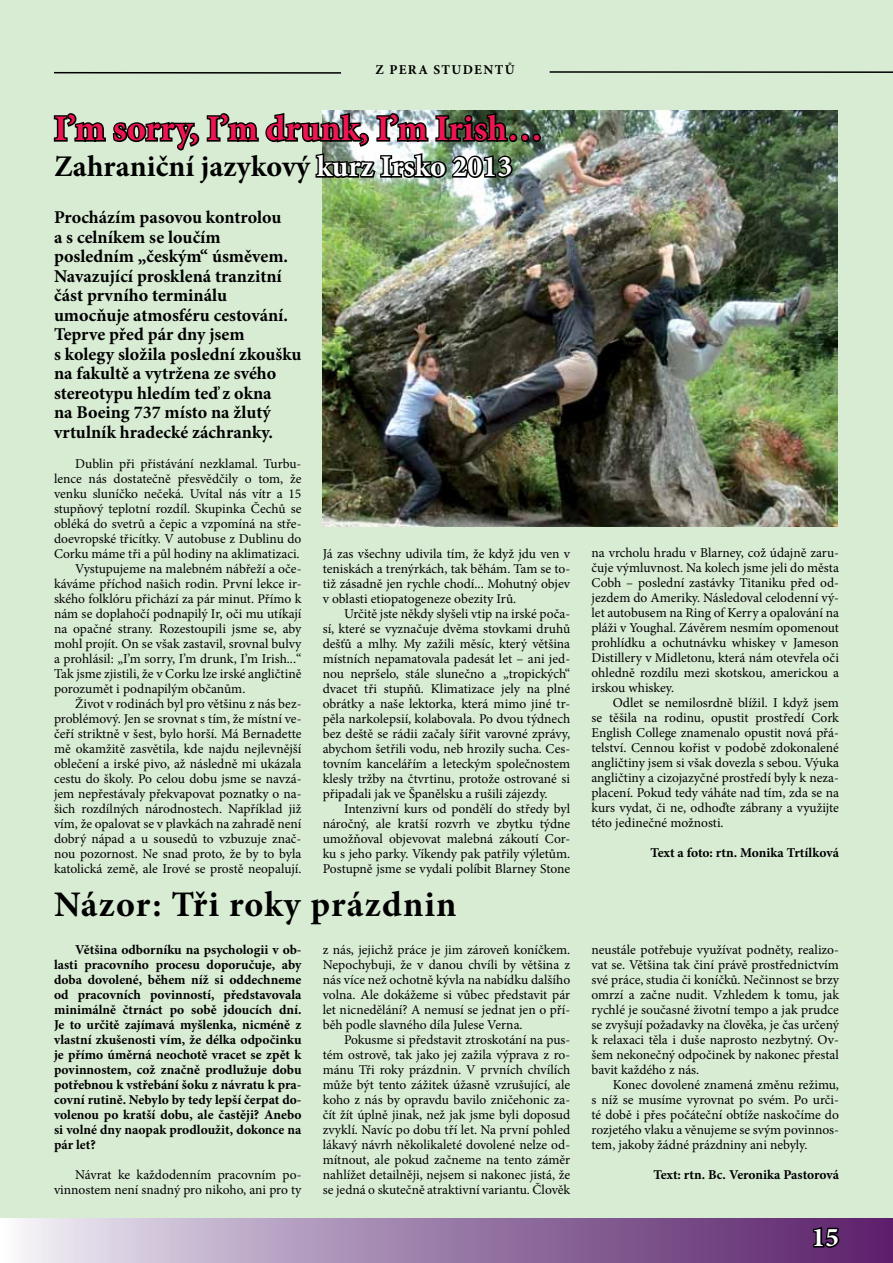
<style>
.page{position:relative;width:893px;height:1263px;background:#fff}
.page>*{position:absolute;margin:0;border:0;box-sizing:border-box;transform-origin:0 0}
.t1{font:700 36px "Minion Pro";color:#ed1651}
.t2{font:700 36px "Minion Pro";letter-spacing:.03em;color:#000}
.t3{font:700 30px "Minion Pro";color:#000}
.t4{font:700 27px "Minion Pro";color:#fff}
.t5{font:700 18px/19.5px "Minion Pro";color:#000}
.t6{font:13.5px/15px "Minion Pro";color:#000;text-align:justify}
.t7{font:700 13.5px/15px "Minion Pro";color:#000;text-align:justify}
.t8{font:700 13.5px "Minion Pro";letter-spacing:.1em;color:#000}
.s1{color:#fff}
</style>
<div class="page">
<div style="left:0;top:0;width:893px;height:1235px;background:#d8ecd4"></div>
<div style="left:0;top:1219px;width:893px;height:44px;background:linear-gradient(to right,#ecebf3,#531864)"></div>
<svg style="left:811px;top:1225px;width:30px;height:24px"></svg>
<hr style="left:54px;top:72px;width:287px;height:2px;background:#000">
<hr style="left:550px;top:71px;width:343px;height:2px;background:#000">
<img style="left:323px;top:111px;width:514px;height:415px">
<img style="left:53px;top:111px;width:489px;height:69px">
<p class="t8" style="left:375px;top:60px;width:141px">Z PERA STUDENTŮ</p>
<h1 class="t1" style="left:54px;top:103px;width:490px">I’m sorry, I’m drunk, I’m Irish…</h1>
<h2 class="t3" style="left:54px;top:145px;width:460px">Zahraniční jazykový <span class="s1">kurz Irsko 2013</span></h2>
<p class="t5" style="left:54px;top:208px;width:249px">Procházím pasovou kontrolou<br>a s celníkem se loučím posledním „českým“ úsměvem.<br>Navazující prosklená tranzitní část prvního terminálu umocňuje atmosféru cestování.<br>Teprve před pár dny jsem<br>s kolegy složila poslední zkoušku na fakultě a vytržena ze svého stereotypu hledím teď z okna<br>na Boeing 737 místo na žlutý vrtulník hradecké záchranky.</p>
<p class="t6" style="left:75px;top:456px;width:228px">Dublin při přistávání nezklamal. Turbu-</p>
<p class="t6" style="left:54px;top:471px;width:249px">lence nás dostatečně přesvědčily o tom, že</p>
<p class="t6" style="left:54px;top:486px;width:249px">venku sluníčko nečeká. Uvítal nás vítr a 15</p>
<p class="t6" style="left:54px;top:501px;width:249px">stupňový teplotní rozdíl. Skupinka Čechů se</p>
<p class="t6" style="left:54px;top:516px;width:249px">obléká do svetrů a čepic a vzpomíná na stře-</p>
<p class="t6" style="left:54px;top:531px;width:249px">doevropské třicítky. V autobuse z Dublinu do</p>
<p class="t6" style="left:54px;top:546px;width:247px">Corku máme tři a půl hodiny na aklimatizaci.</p>
<p class="t6" style="left:75px;top:561px;width:228px">Vystupujeme na malebném nábřeží a oče-</p>
<p class="t6" style="left:54px;top:576px;width:249px">káváme příchod našich rodin. První lekce ir-</p>
<p class="t6" style="left:54px;top:591px;width:249px">ského folklóru přichází za pár minut. Přímo k</p>
<p class="t6" style="left:54px;top:606px;width:249px">nám se doplahočí podnapilý Ir, oči mu utíkají</p>
<p class="t6" style="left:54px;top:621px;width:249px">na opačné strany. Rozestoupili jsme se, aby</p>
<p class="t6" style="left:54px;top:636px;width:249px">mohl projít. On se však zastavil, srovnal bulvy</p>
<p class="t6" style="left:54px;top:651px;width:249px">a prohlásil: „I’m sorry, I’m drunk, I’m Irish...“</p>
<p class="t6" style="left:54px;top:666px;width:249px">Tak jsme zjistili, že v Corku lze irské angličtině</p>
<p class="t6" style="left:54px;top:681px;width:193px">porozumět i podnapilým občanům.</p>
<p class="t6" style="left:75px;top:696px;width:228px">Život v rodinách byl pro většinu z nás bez-</p>
<p class="t6" style="left:54px;top:711px;width:249px">problémový. Jen se srovnat s tím, že místní ve-</p>
<p class="t6" style="left:54px;top:726px;width:249px">čeří striktně v šest, bylo horší. Má Bernadette</p>
<p class="t6" style="left:54px;top:741px;width:249px">mě okamžitě zasvětila, kde najdu nejlevnější</p>
<p class="t6" style="left:54px;top:756px;width:249px">oblečení a irské pivo, až následně mi ukázala</p>
<p class="t6" style="left:54px;top:771px;width:249px">cestu do školy. Po celou dobu jsme se navzá-</p>
<p class="t6" style="left:54px;top:786px;width:249px">jem nepřestávaly překvapovat poznatky o na-</p>
<p class="t6" style="left:54px;top:801px;width:249px">šich rozdílných národnostech. Například již</p>
<p class="t6" style="left:54px;top:816px;width:249px">vím, že opalovat se v plavkách na zahradě není</p>
<p class="t6" style="left:54px;top:831px;width:249px">dobrý nápad a u sousedů to vzbuzuje znač-</p>
<p class="t6" style="left:54px;top:846px;width:249px">nou pozornost. Ne snad proto, že by to byla</p>
<p class="t6" style="left:54px;top:861px;width:249px">katolická země, ale Irové se prostě neopalují.</p>
<p class="t6" style="left:323px;top:546px;width:249px">Já zas všechny udivila tím, že když jdu ven v teniskách a trenýrkách, tak běhám. Tam se to&shy;tiž zásadně jen rychle chodí... Mohutný objev v oblasti etiopatogeneze obezity Irů.</p>
<p class="t6" style="left:323px;top:606px;width:249px;text-indent:21px">Určitě jste někdy slyšeli vtip na irské poča&shy;sí, které se vyznačuje dvěma stovkami druhů dešťů a mlhy. My zažili měsíc, který většina místních nepamatovala padesát let – ani jed&shy;nou nepršelo, stále slunečno a „tropických“ dvacet tři stupňů. Klimatizace jely na plné obrátky a naše lektorka, která mimo jiné tr&shy;pěla narkolepsií, kolabovala. Po dvou týdnech bez deště se rádii začaly šířit varovné zprávy, abychom šetřili vodu, neb hrozily sucha. Ces&shy;tovním kancelářím a leteckým společnostem klesly tržby na čtvrtinu, protože ostrované si připadali jak ve Španělsku a rušili zájezdy.</p>
<p class="t6" style="left:323px;top:801px;width:249px;text-indent:21px">Intenzivní kurs od pondělí do středy byl náročný, ale kratší rozvrh ve zbytku týdne umožňoval objevovat malebná zákoutí Cor&shy;ku s jeho parky. Víkendy pak patřily výletům.<br>Postupně jsme se vydali políbit Blarney Stone</p>
<h1 class="t2" style="left:54px;top:879px;width:404px">Názor: Tři roky prázdnin</h1>
<p class="t7" style="left:54px;top:942px;width:249px;text-indent:21px">Většina odborníku na psychologii v ob&shy;lasti pracovního procesu doporučuje, aby doba dovolené, během níž si oddechneme od pracovních povinností, představovala minimálně čtrnáct po sobě jdoucích dní.<br>Je to určitě zajímavá myšlenka, nicméně z vlastní zkušenosti vím, že délka odpočinku je přímo úměrná neochotě vracet se zpět k povinnostem, což značně prodlužuje dobu potřebnou k vstřebání šoku z návratu k pra&shy;covní rutině. Nebylo by tedy lepší čerpat do&shy;volenou po kratší dobu, ale častěji? Anebo si volné dny naopak prodloužit, dokonce na pár let?</p>
<p class="t6" style="left:54px;top:1167px;width:249px;text-align:right">Návrat ke každodenním pracovním po&shy;vinnostem není snadný pro nikoho, ani pro ty</p>
<p class="t6" style="left:323px;top:942px;width:249px">z nás, jejichž práce je jim zároveň koníčkem.<br>Nepochybuji, že v danou chvíli by většina z nás více než ochotně kývla na nabídku dalšího volna. Ale dokážeme si vůbec představit pár let nicnedělání? A nemusí se jednat jen o pří&shy;běh podle slavného díla Julese Verna.</p>
<p class="t6" style="left:323px;top:1032px;width:249px;text-indent:21px">Pokusme si představit ztroskotání na pus&shy;tém ostrově, tak jako jej zažila výprava z ro&shy;mánu Tři roky prázdnin. V prvních chvílích může být tento zážitek úžasně vzrušující, ale koho z nás by opravdu bavilo zničehonic za&shy;čít žít úplně jinak, než jak jsme byli doposud zvyklí. Navíc po dobu tří let. Na první pohled lákavý návrh několikaleté dovolené nelze od&shy;mítnout, ale pokud začneme na tento záměr nahlížet detailněji, nejsem si nakonec jistá, že se jedná o skutečně atraktivní variantu. Člověk</p>
<p class="t6" style="left:591px;top:546px;width:249px">na vrcholu hradu v Blarney, což údajně zaru&shy;čuje výmluvnost. Na kolech jsme jeli do města Cobh – poslední zastávky Titaniku před od&shy;jezdem do Ameriky. Následoval celodenní vý&shy;let autobusem na Ring of Kerry a opalování na pláži v Youghal. Závěrem nesmím opomenout prohlídku a ochutnávku whiskey v Jameson Distillery v Midletonu, která nám otevřela oči ohledně rozdílu mezi skotskou, americkou a irskou whiskey.</p>
<p class="t6" style="left:591px;top:696px;width:249px;text-indent:21px">Odlet se nemilosrdně blížil. I když jsem se těšila na rodinu, opustit prostředí Cork English College znamenalo opustit nová přá&shy;telství. Cennou kořist v podobě zdokonalené angličtiny jsem si však dovezla s sebou. Výuka angličtiny a cizojazyčné prostředí byly k neza&shy;placení. Pokud tedy váháte nad tím, zda se na kurs vydat, či ne, odhoďte zábrany a využijte této jedinečné možnosti.</p>
<p class="t7" style="left:650px;top:845px;width:190px">Text a foto: rtn. Monika Trtílková</p>
<p class="t6" style="left:591px;top:942px;width:249px">neustále potřebuje využívat podněty, realizo&shy;vat se. Většina tak činí právě prostřednictvím své práce, studia či koníčků. Nečinnost se brzy omrzí a začne nudit. Vzhledem k tomu, jak rychlé je současné životní tempo a jak prudce se zvyšují požadavky na člověka, je čas určený k relaxaci těla i duše naprosto nezbytný. Ov&shy;šem nekonečný odpočinek by nakonec přestal bavit každého z nás.</p>
<p class="t6" style="left:591px;top:1077px;width:249px;text-indent:21px">Konec dovolené znamená změnu režimu, s níž se musíme vyrovnat po svém. Po urči&shy;té době i přes počáteční obtíže naskočíme do rozjetého vlaku a věnujeme se svým povinnos&shy;tem, jakoby žádné prázdniny ani nebyly.</p>
<p class="t7" style="left:653px;top:1167px;width:187px">Text: rtn. Bc. Veronika Pastorová</p>
<h3 class="t4" style="left:812px;top:1218px;width:28px">15</h3>
</div>
